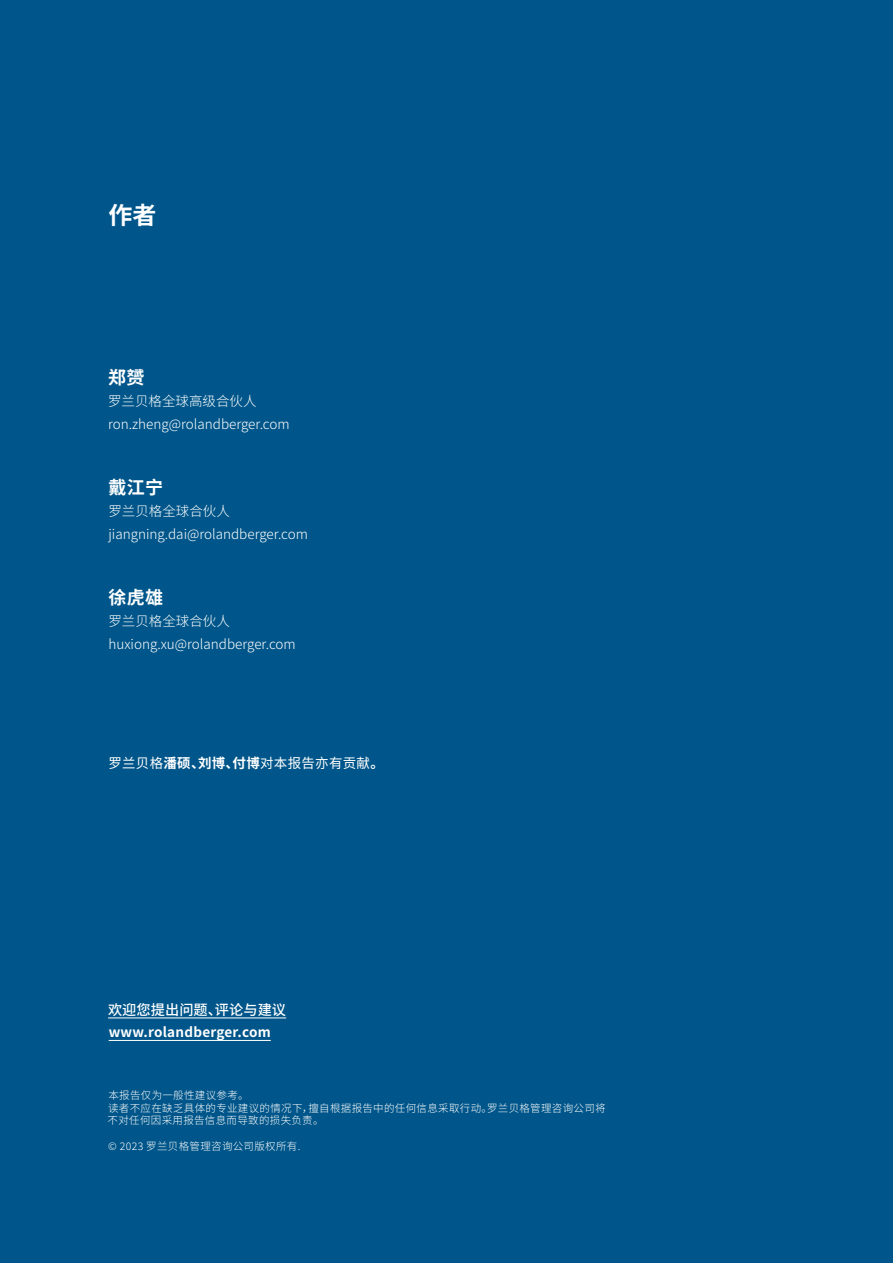
<style>
.page{position:relative;width:893px;height:1263px;background:#00568a}
.page>*{position:absolute;margin:0;border:0;box-sizing:border-box;transform-origin:0 0}
.t1{font:700 24px "Source Han Sans SC";color:#fff}
.t2{font:700 18px "Source Han Sans SC";letter-spacing:.02em;color:#fff}
.FT_10_3pt_15pt_Times{font:500 14.25px "Source Han Sans SC";color:#fff}
.t3{font:300 13.5px "Source Han Sans SC";color:#fff}
.t4{font:13.5px "Source Han Sans SC";letter-spacing:.02em;color:#fff}
.t5{font:700 13.5px "Source Han Sans SC";letter-spacing:.02em;color:#fff}
.t6{font:300 10.5px/12.8px "Source Han Sans SC";letter-spacing:.03em;color:#fff}
.s1{font-weight:700}
</style>
<div class="page">
<hr style="left:108px;top:1017px;width:178px;height:1px;background:#fff">
<hr style="left:109px;top:1040px;width:162px;height:1px;background:#fff">
<p class="t1" style="left:108px;top:202px;width:49px">作者</p>
<p class="t2" style="left:108px;top:367px;width:38px">郑赟</p>
<p class="t3" style="left:108px;top:393px;width:150px">罗兰贝格全球高级合伙人</p>
<p class="t3" style="left:108px;top:416px;width:183px">ron.zheng@rolandberger.com</p>
<p class="t2" style="left:108px;top:477px;width:56px">戴江宁</p>
<p class="t3" style="left:108px;top:504px;width:123px">罗兰贝格全球合伙人</p>
<p class="t3" style="left:108px;top:526px;width:201px">jiangning.dai@rolandberger.com</p>
<p class="t2" style="left:108px;top:587px;width:56px">徐虎雄</p>
<p class="t3" style="left:108px;top:614px;width:123px">罗兰贝格全球合伙人</p>
<p class="t3" style="left:108px;top:636px;width:189px">huxiong.xu@rolandberger.com</p>
<p class="t4" style="left:108px;top:755px;width:277px">罗兰贝格<span class="s1">潘硕、刘博、付博</span>对本报告亦有贡献<span class="s1">。</span></p>
<p class="FT_10_3pt_15pt_Times" style="left:108px;top:1002px;width:180px">欢迎您提出问题、评论与建议</p>
<p class="t5" style="left:109px;top:1025px;width:164px">www.rolandberger.com</p>
<p class="t6" style="left:108px;top:1089px;width:500px">本报告仅为一般性建议参考。<br>读者不应在缺乏具体的专业建议的情况下，擅自根据报告中的任何信息采取行动。罗兰贝格管理咨询公司将不对任何因采用报告信息而导致的损失负责。</p>
<p class="t6" style="left:108px;top:1140px;width:194px">© 2023 罗兰贝格管理咨询公司版权所有.</p>
</div>
